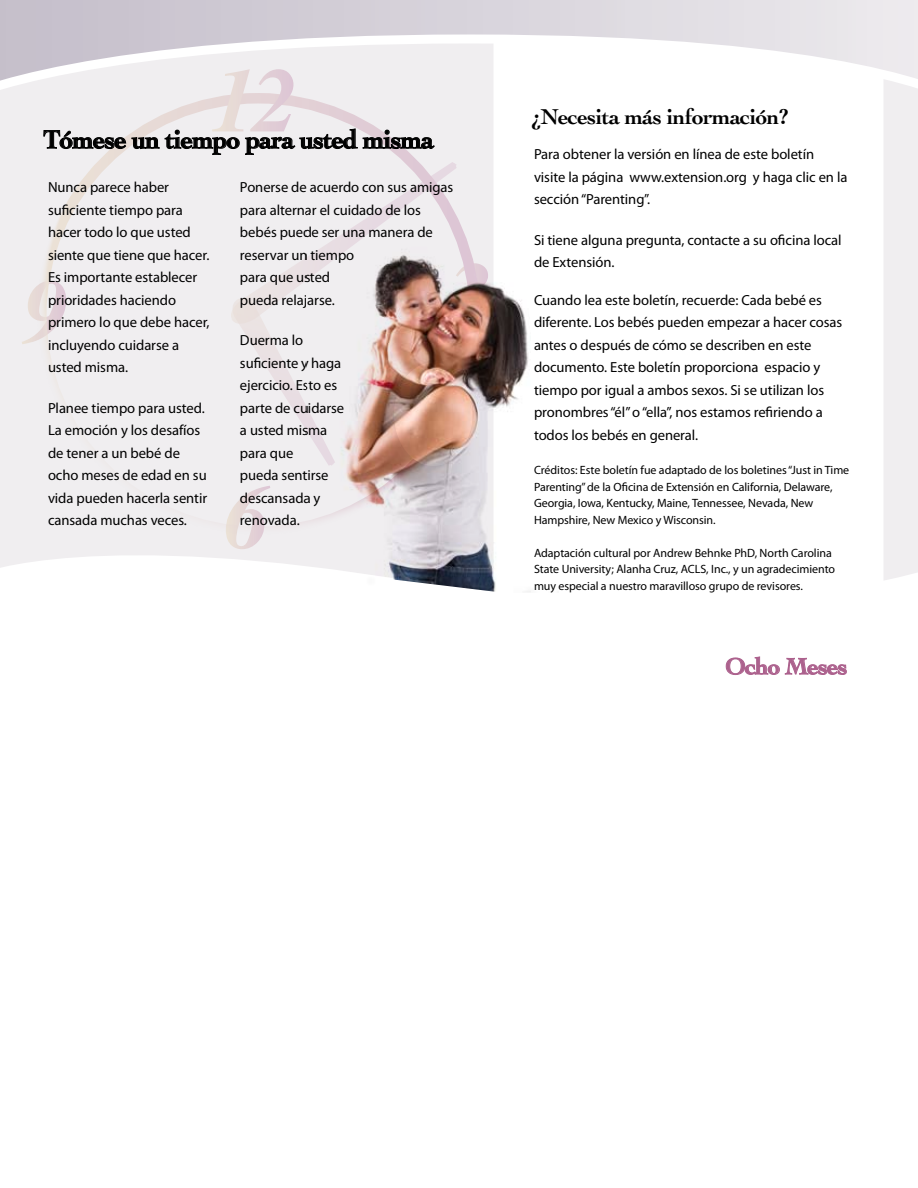
<style>
.page{position:relative;width:918px;height:1188px;background:#fff}
.page>*{position:absolute;margin:0;border:0;box-sizing:border-box;transform-origin:0 0}
.t1{font:700 26.85px "Cochin";letter-spacing:-.025em;color:#000}
.t2{font:700 24px "Cochin";letter-spacing:-.025em;color:#ac618d}
.t3{font:700 22.5px "Cochin";letter-spacing:-.025em;color:#000}
.t4{font:14.7px/22.5px "Myriad Pro";letter-spacing:-.005em;color:#000}
.t5{font:12px/16.5px "Myriad Pro";letter-spacing:-.005em;color:#000}
</style>
<div class="page">
<div style="left:0;top:107px;width:918px;height:473px;background:#f0eef0"></div>
<svg style="left:226px;top:486px;width:44px;height:63px"></svg>
<svg style="left:22px;top:281px;width:44px;height:63px"></svg>
<div style="left:494px;top:20px;width:390px;height:642px;background:#fff;border-radius:18px"></div>
<svg style="left:227px;top:162px;width:261px;height:304px"></svg>
<svg style="left:0;top:0;width:918px;height:107px"></svg>
<svg style="left:43px;top:69px;width:392px;height:86px"></svg>
<img style="left:306px;top:214px;width:225px;height:378px">
<svg style="left:376px;top:578px;width:138px;height:14px"></svg>
<svg style="left:726px;top:656px;width:121px;height:19px"></svg>
<h1 class="t1" style="left:44px;top:124px;width:392px">Tómese un tiempo para usted misma</h1>
<p class="t4" style="left:48px;top:176px;width:163px">Nunca parece haber suficiente tiempo para hacer todo lo que usted siente que tiene que hacer.<br>Es importante establecer prioridades haciendo primero lo que debe hacer, incluyendo cuidarse a usted misma.</p>
<p class="t4" style="left:48px;top:397px;width:161px">Planee tiempo para usted.<br>La emoción y los desafíos de tener a un bebé de ocho meses de edad en su vida pueden hacerla sentir cansada muchas veces.</p>
<p class="t4" style="left:240px;top:176px;width:215px">Ponerse de acuerdo con sus amigas para alternar el cuidado de los bebés puede ser una manera de reservar un tiempo<br>para que usted<br>pueda relajarse.</p>
<p class="t4" style="left:240px;top:329px;width:106px">Duerma lo suficiente y haga ejercicio. Esto es parte de cuidarse a usted misma para que<br>pueda sentirse descansada y renovada.</p>
<h3 class="t3" style="left:531px;top:104px;width:259px">¿Necesita más información?</h3>
<p class="t4" style="left:534px;top:143px;width:315px">Para obtener la versión en línea de este boletín visite la página www.extension.org y haga clic en la sección “Parenting”.</p>
<p class="t4" style="left:534px;top:229px;width:309px">Si tiene alguna pregunta, contacte a su oficina local de Extensión.</p>
<p class="t4" style="left:534px;top:289px;width:310px">Cuando lea este boletín, recuerde: Cada bebé es diferente. Los bebés pueden empezar a hacer cosas antes o después de cómo se describen en este documento. Este boletín proporciona espacio y tiempo por igual a ambos sexos. Si se utilizan los pronombres “él” o “ella”, nos estamos refiriendo a todos los bebés en general.</p>
<p class="t5" style="left:534px;top:462px;width:317px">Créditos: Este boletín fue adaptado de los boletines “Just in Time Parenting” de la Oficina de Extensión en California, Delaware, Georgia, Iowa, Kentucky, Maine, Tennessee, Nevada, New Hampshire, New Mexico y Wisconsin.</p>
<p class="t5" style="left:534px;top:545px;width:303px">Adaptación cultural por Andrew Behnke PhD, North Carolina<br>State University; Alanha Cruz, ACLS, Inc., y un agradecimiento muy especial a nuestro maravilloso grupo de revisores.</p>
<h2 class="t2" style="left:725px;top:652px;width:124px">Ocho Meses</h2>
</div>
